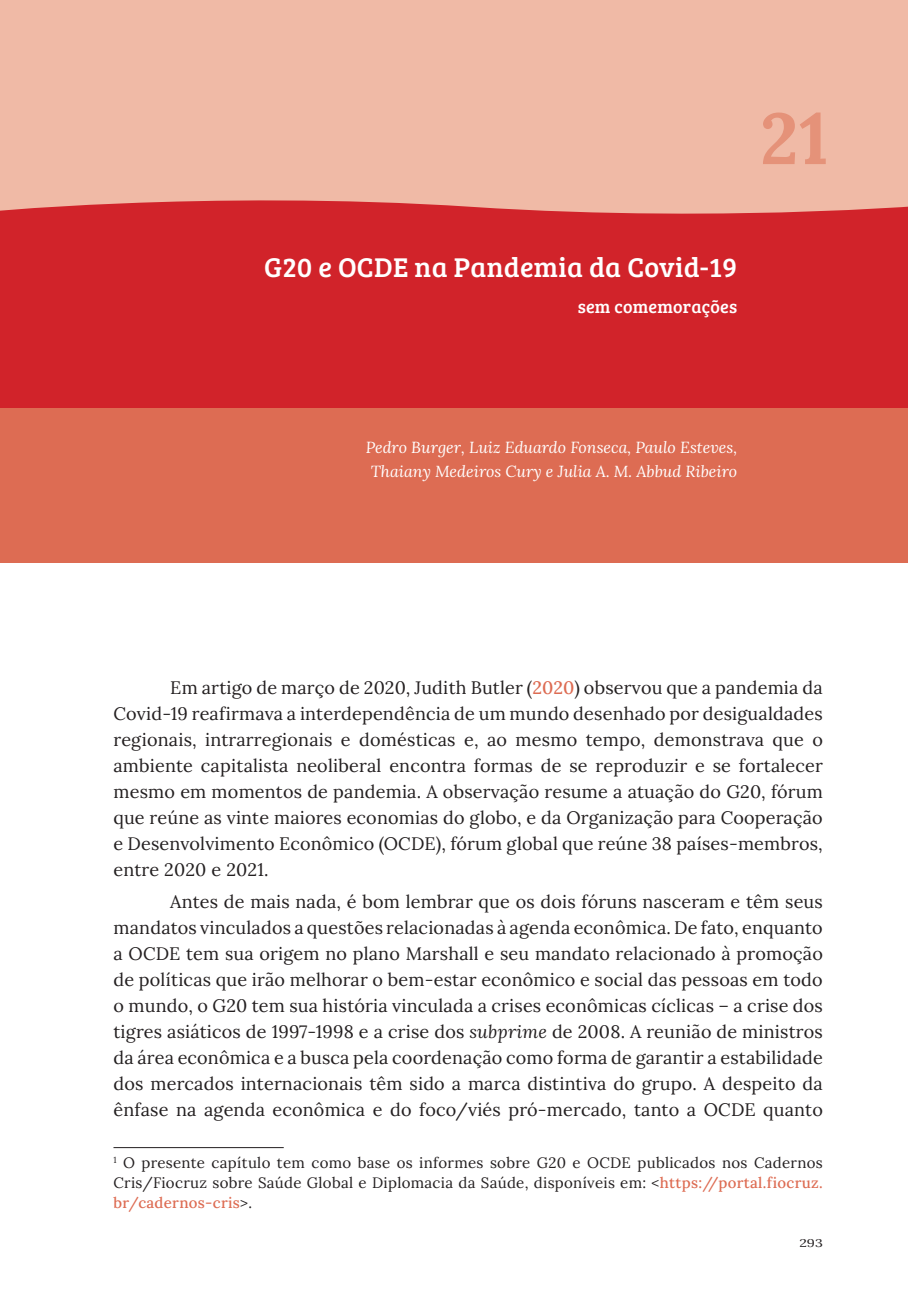
<style>
.page{position:relative;width:908px;height:1304px;background:#fff}
.page>*{position:absolute;margin:0;border:0;box-sizing:border-box;transform-origin:0 0}
.t1{font:700 72px "Lora";color:#e59279}
.t2{font:28px "Bree Serif";letter-spacing:.01em;color:#fff}
.t3{font:18px/26px "Lora";letter-spacing:.01em;color:#231f20;text-align:justify}
.t4{font:18px "Bree Serif";letter-spacing:.01em;color:#fff}
.t5{font:italic 16px/24px "Lora";color:#fff;text-align:center}
.t6{font:15px/20px "Lora";letter-spacing:.02em;color:#231f20;text-align:justify}
.t7{font:11.2px "Lora";color:#231f20;scale:1.25 1}
.s1{font-weight:500;color:#dd6c53}
.s2{font-style:italic}
</style>
<div class="page">
<div style="left:0;top:0;width:907px;height:227px;background:#f0baa6"></div>
<svg style="left:0;top:200px;width:907px;height:27px"></svg>
<div style="left:0;top:408px;width:907px;height:155px;background:#dd6c53"></div>
<div style="left:0;top:227px;width:907px;height:181px;background:#d1232a"></div>
<hr style="left:113px;top:1147px;width:170px;height:1px;background:#231f20">
<h1 class="t1" style="left:759px;top:79px;width:70px">21</h1>
<h2 class="t2" style="left:264px;top:247px;width:474px">G20 e OCDE na Pandemia da Covid-19</h2>
<p class="t4" style="left:577px;top:294px;width:161px">sem comemorações</p>
<p class="t5" style="left:365px;top:435px;width:373px">Pedro Burger, Luiz Eduardo Fonseca, Paulo Esteves,<br>Thaiany Medeiros Cury e Julia A. M. Abbud Ribeiro</p>
<p class="t3" style="left:113px;top:674px;width:710px;text-indent:57px"><sup>1</sup>Em artigo de março de 2020, Judith Butler (<span class="s1">2020</span>) observou que a pandemia da Covid-19 reafirmava a interdependência de um mundo desenhado por desigualdades regionais, intrarregionais e domésticas e, ao mesmo tempo, demonstrava que o ambiente capitalista neoliberal encontra formas de se reproduzir e se fortalecer mesmo em momentos de pandemia. A observação resume a atuação do G20, fórum que reúne as vinte maiores economias do globo, e da Organização para Cooperação e Desenvolvimento Econômico (OCDE), fórum global que reúne 38 países-membros, entre 2020 e 2021.</p>
<p class="t3" style="left:113px;top:887px;width:710px;text-indent:57px">Antes de mais nada, é bom lembrar que os dois fóruns nasceram e têm seus mandatos vinculados a questões relacionadas à agenda econômica. De fato, enquanto a OCDE tem sua origem no plano Marshall e seu mandato relacionado à promoção de políticas que irão melhorar o bem-estar econômico e social das pessoas em todo o mundo, o G20 tem sua história vinculada a crises econômicas cíclicas – a crise dos tigres asiáticos de 1997-1998 e a crise dos <span class="s2">subprime</span> de 2008. A reunião de ministros da área econômica e a busca pela coordenação como forma de garantir a estabilidade dos mercados internacionais têm sido a marca distintiva do grupo. A despeito da ênfase na agenda econômica e do foco/viés pró-mercado, tanto a OCDE quanto</p>
<p class="t6" style="left:113px;top:1151px;width:710px"><sup>1</sup> O presente capítulo tem como base os informes sobre G20 e OCDE publicados nos Cadernos Cris/Fiocruz sobre Saúde Global e Diplomacia da Saúde, disponíveis em: &lt;<span class="s1">https://portal.fiocruz. br/cadernos-cris</span>&gt;.</p>
<p class="t7" style="left:799px;top:1234px;width:20px">293</p>
</div>
